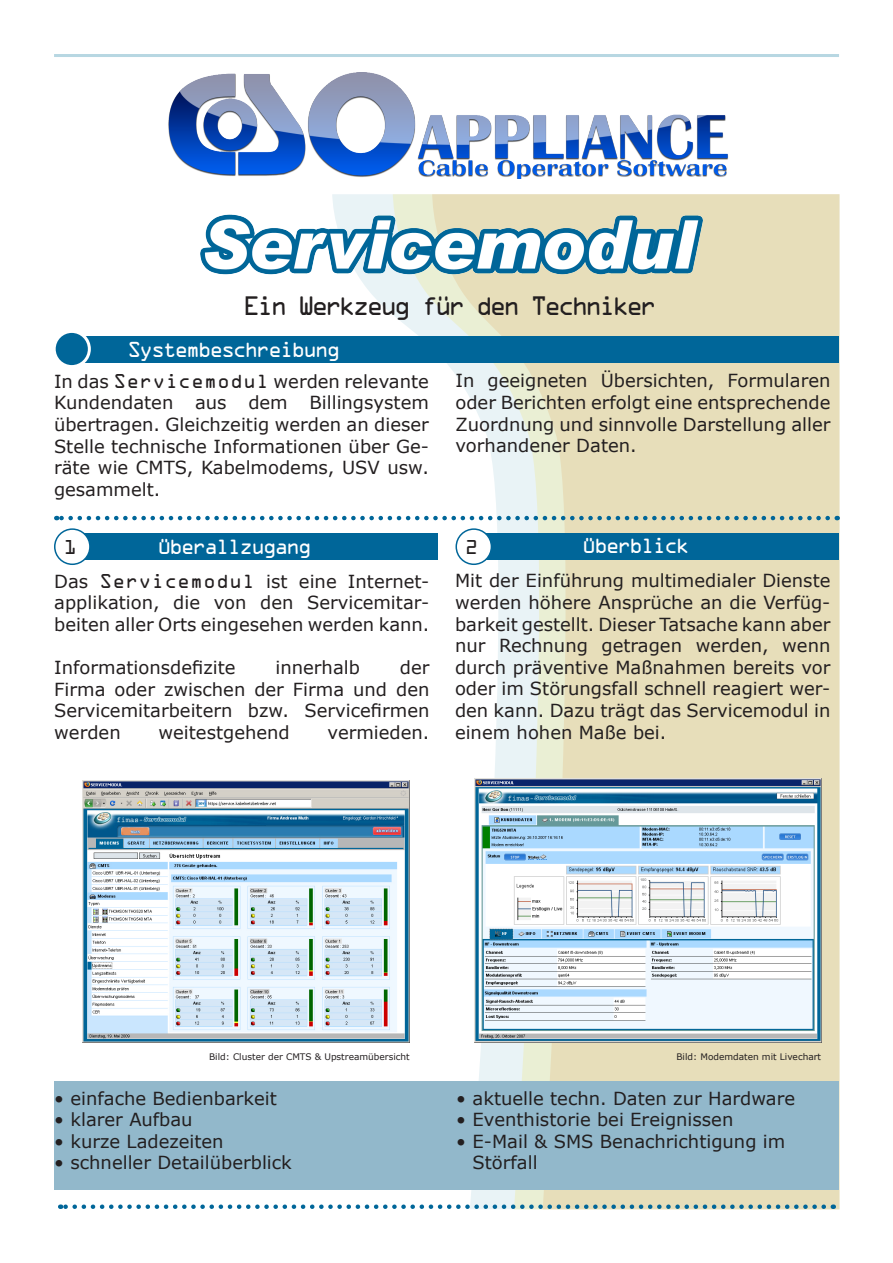
<style>
.page{position:relative;width:893px;height:1263px;background:#fff}
.page>*{position:absolute;margin:0;border:0;box-sizing:border-box;transform-origin:0 0}
.t1{font:24px "OCRA Std";letter-spacing:-.15em;color:#231f20}
.Überschriften{font:19.5px "OCRA Std";letter-spacing:-.12em;color:#fff}
.Spaltentext{font:18px/21.6px "Verdana";color:#231f20;text-align:justify}
.t2{font:18px "OCRA Std";color:#231f20}
.t3{font:9px "Verdana";color:#231f20}
.s1{font-family:"OCRA Std"}
</style>
<div class="page">
<svg style="left:393px;top:194px;width:39px;height:996px"></svg>
<svg style="left:432px;top:194px;width:407px;height:1015px;fill:#e7deba"></svg>
<img style="left:168px;top:73px;width:560px;height:106px">
<div style="left:82px;top:336px;width:757px;height:26px;background:#069"></div>
<div style="left:54px;top:331px;width:35px;height:36px;background:#069;border-radius:50%"></div>
<div style="left:53px;top:330px;width:38px;height:38px;border:3px solid #fff;border-radius:50%"></div>
<div style="left:54px;top:1081px;width:785px;height:108px;background:#92b8cb"></div>
<div style="left:82px;top:533px;width:356px;height:27px;background:#069"></div>
<div style="left:55px;top:529px;width:35px;height:35px;background:#fff;border-radius:50%"></div>
<div style="left:54px;top:528px;width:37px;height:37px;border:2px solid #069;border-radius:50%"></div>
<div style="left:484px;top:533px;width:355px;height:27px;background:#069"></div>
<div style="left:456px;top:529px;width:35px;height:35px;background:#fff;border-radius:50%"></div>
<div style="left:455px;top:528px;width:37px;height:37px;border:2px solid #069;border-radius:50%"></div>
<svg style="left:60px;top:1204px;width:764px;height:5px"></svg>
<svg style="left:56px;top:516px;width:772px;height:4px"></svg>
<img style="left:200px;top:210px;width:505px;height:71px">
<img style="left:82px;top:780px;width:328px;height:263px">
<img style="left:474px;top:779px;width:347px;height:264px">
<hr style="left:54px;top:54px;width:785px;height:3px;background:#b7d7e2">
<p class="t1" style="left:243px;top:295px;width:416px">Ein Werkzeug für den Techniker</p>
<p class="Überschriften" style="left:128px;top:341px;width:214px">Systembeschreibung</p>
<p class="Spaltentext" style="left:54px;top:370px;width:376px">In das <span class="s1">Servicemodul</span> werden relevante Kundendaten aus dem Billingsystem übertragen. Gleichzeitig werden an dieser Stelle technische Informationen über Ge&shy;räte wie CMTS, Kabelmodems, USV usw. gesammelt.</p>
<p class="Spaltentext" style="left:455px;top:370px;width:376px">In geeigneten Übersichten, Formularen oder Berichten erfolgt eine entsprechende Zuordnung und sinnvolle Darstellung aller vorhandener Daten.</p>
<p class="t2" style="left:64px;top:539px;width:14px">1</p>
<p class="Überschriften" style="left:157px;top:538px;width:156px">Überallzugang</p>
<p class="Spaltentext" style="left:54px;top:570px;width:377px">Das <span class="s1">Servicemodul</span> ist eine Internet-</p>
<p class="Spaltentext" style="left:54px;top:592px;width:377px">applikation, die von den Servicemitar&shy;beiten aller Orts eingesehen werden kann.</p>
<p class="Spaltentext" style="left:54px;top:657px;width:183px">Informationsdefizite</p>
<p class="Spaltentext" style="left:275px;top:657px;width:86px">innerhalb</p>
<p class="Spaltentext" style="left:54px;top:657px;width:377px;text-indent:346px">der Firma oder zwischen der Firma und den Servicemitarbeitern bzw. Servicefirmen werden</p>
<p class="Spaltentext" style="left:158px;top:721px;width:133px">weitestgehend</p>
<p class="Spaltentext" style="left:327px;top:721px;width:103px">vermieden.</p>
<p class="t2" style="left:465px;top:539px;width:14px">2</p>
<p class="Überschriften" style="left:582px;top:537px;width:109px">Überblick</p>
<p class="Spaltentext" style="left:455px;top:570px;width:377px">Mit der Einführung multimedialer Dienste werden höhere Ansprüche an die Verfüg&shy;barkeit gestellt. Dieser Tatsache kann aber nur Rechnung getragen werden, wenn durch präventive Maßnahmen bereits vor oder im Störungsfall schnell reagiert wer&shy;den kann. Dazu trägt das Servicemodul in einem hohen Maße bei.</p>
<p class="t3" style="left:209px;top:1050px;width:202px">Bild: Cluster der CMTS &amp; Upstreamübersicht</p>
<p class="t3" style="left:676px;top:1050px;width:146px">Bild: Modemdaten mit Livechart</p>
<p class="Spaltentext" style="left:54px;top:1087px;width:224px">• einfache Bedienbarkeit</p>
<p class="Spaltentext" style="left:54px;top:1108px;width:140px">• klarer Aufbau</p>
<p class="Spaltentext" style="left:54px;top:1130px;width:171px">• kurze Ladezeiten</p>
<p class="Spaltentext" style="left:54px;top:1152px;width:239px">• schneller Detailüberblick</p>
<p class="Spaltentext" style="left:456px;top:1087px;width:341px">• aktuelle techn. Daten zur Hardware</p>
<p class="Spaltentext" style="left:456px;top:1108px;width:279px">• Eventhistorie bei Ereignissen</p>
<p class="Spaltentext" style="left:473px;top:1130px;width:314px;text-indent:-16px">• E-Mail &amp; SMS Benachrichtigung im<br>Störfall</p>
</div>
